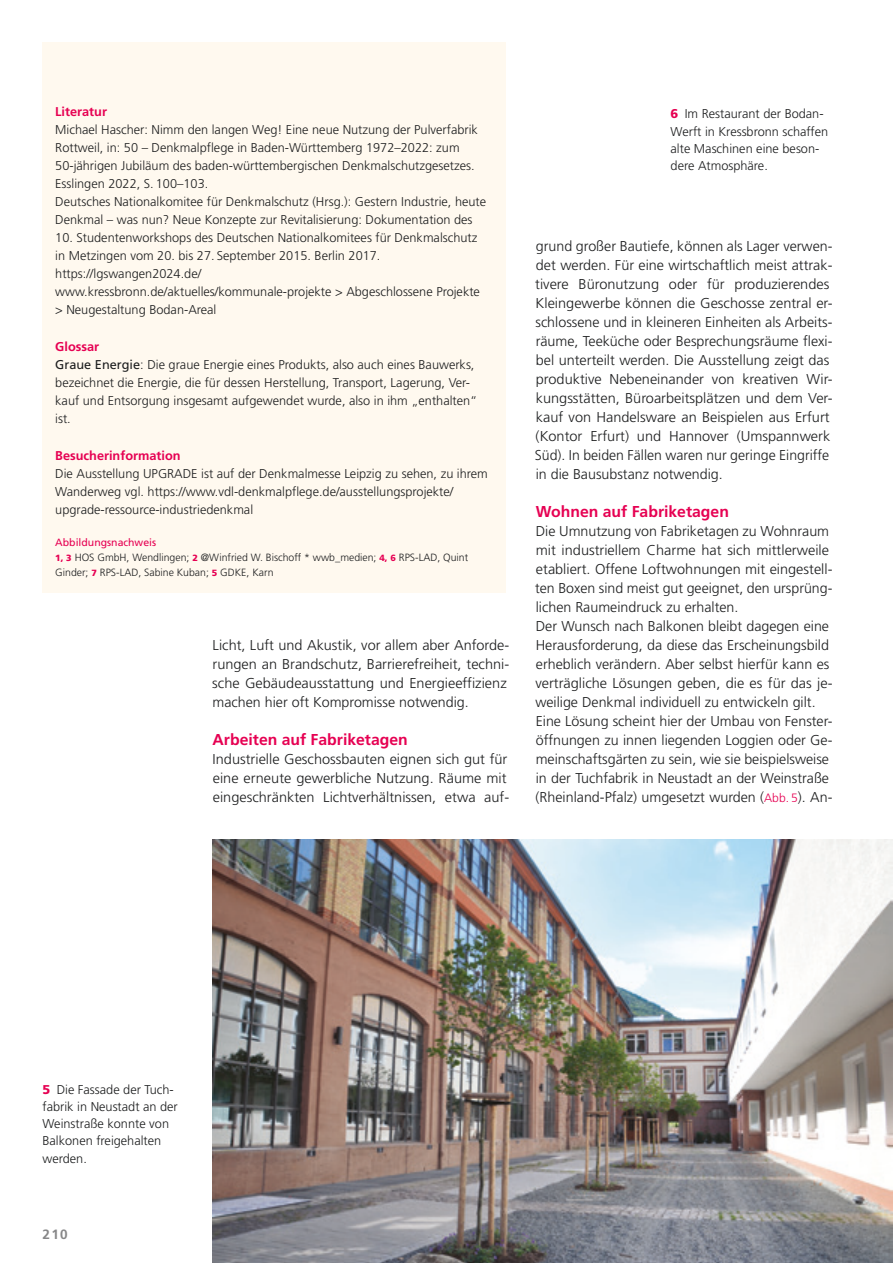
<style>
.page{position:relative;width:893px;height:1263px;background:#fff}
.page>*{position:absolute;margin:0;border:0;box-sizing:border-box;transform-origin:0 0}
.t1{font:700 15.75px "Frutiger LT Std";color:#e60052}
.t2{font:300 14.25px/19px "Frutiger LT Std";color:#1d1e1f}
.t3{font:700 13.5px "Frutiger LT Std";color:#878788}
.t4{font:300 12.75px/18px "Frutiger LT Std";color:#1d1e1f}
.t5{font:700 12.75px "Frutiger LT Std";color:#e60052}
.t6{font:300 10.5px/15px "Frutiger LT Std";color:#1d1e1f}
.t7{font:10.5px "Frutiger LT Std Roman 2";color:#e60052}
.s1{font-weight:700;color:#e60052}
.s2{font-family:"Frutiger LT Std Roman 2";font-weight:400}
.s3{font-weight:900;font-size:9px;color:#e60052}
.s4{font-weight:900;color:#e60052}
.s5{font-size:12.15px;color:#e60052}
</style>
<div class="page">
<img style="left:213px;top:840px;width:680px;height:423px">
<div style="left:43px;top:43px;width:463px;height:550px;background:#fff9ef"></div>
<p class="t5" style="left:55px;top:104px;width:53px">Literatur</p>
<p class="t4" style="left:55px;top:121px;width:432px">Michael Hascher: Nimm den langen Weg! Eine neue Nutzung der Pulverfabrik Rottweil, in: 50 – Denkmalpflege in Baden-Württemberg 1972–2022: zum 50-jährigen Jubiläum des baden-württembergischen Denkmalschutzgesetzes.<br>Esslingen 2022, S. 100–103.<br>Deutsches Nationalkomitee für Denkmalschutz (Hrsg.): Gestern Industrie, heute Denkmal – was nun? Neue Konzepte zur Revitalisierung: Dokumentation des</p>
<p class="t4" style="left:55px;top:229px;width:426px">10. Studentenworkshops des Deutschen Nationalkomitees für Denkmalschutz in Metzingen vom 20. bis 27. September 2015. Berlin 2017. https://lgswangen2024.de/ www.kressbronn.de/aktuelles/kommunale-projekte &gt; Abgeschlossene Projekte &gt; Neugestaltung Bodan-Areal</p>
<p class="t4" style="left:55px;top:338px;width:424px"><span class="s1">Glossar<br></span><span class="s2">Graue Energie</span>: Die graue Energie eines Produkts, also auch eines Bauwerks, bezeichnet die Energie, die für dessen Herstellung, Transport, Lagerung, Ver&shy;kauf und Entsorgung insgesamt aufgewendet wurde, also in ihm „enthalten“ ist.</p>
<p class="t5" style="left:55px;top:448px;width:127px">Besucherinformation</p>
<p class="t4" style="left:55px;top:465px;width:434px">Die Ausstellung UPGRADE ist auf der Denkmalmesse Leipzig zu sehen, zu ihrem<br>Wanderweg vgl. https://www.vdl-denkmalpflege.de/ausstellungsprojekte/ upgrade-ressource-industriedenkmal</p>
<p class="t7" style="left:55px;top:536px;width:102px">Abbildungsnachweis</p>
<p class="t6" style="left:55px;top:550px;width:415px"><span class="s3">1, 3</span> HOS GmbH, Wendlingen; <span class="s3">2</span> @Winfried W. Bischoff * wwb_medien; <span class="s3">4, 6</span> RPS-LAD, Quint<br>Ginder; <span class="s3">7</span> RPS-LAD, Sabine Kuban; <span class="s3">5</span> GDKE, Karn</p>
<p class="t2" style="left:212px;top:636px;width:299px">Licht, Luft und Akustik, vor allem aber Anforde&shy;rungen an Brandschutz, Barrierefreiheit, techni&shy;sche Gebäudeausstattung und Energieeffizienz machen hier oft Kompromisse notwendig.</p>
<p class="t1" style="left:213px;top:730px;width:197px">Arbeiten auf Fabriketagen</p>
<p class="t2" style="left:213px;top:750px;width:298px">Industrielle Geschossbauten eignen sich gut für eine erneute gewerbliche Nutzung. Räume mit eingeschränkten Lichtverhältnissen, etwa auf-</p>
<p class="t4" style="left:671px;top:106px;width:159px;line-height:17.2px"><span class="s4">6</span> Im Restaurant der Bodan--<br>Werft in Kressbronn schaffen alte Maschinen eine beson&shy;dere Atmosphäre.</p>
<p class="t2" style="left:535px;top:237px;width:299px">grund großer Bautiefe, können als Lager verwen&shy;det werden. Für eine wirtschaftlich meist attrak&shy;tivere Büronutzung oder für produzierendes Kleingewerbe können die Geschosse zentral er&shy;schlossene und in kleineren Einheiten als Arbeits&shy;räume, Teeküche oder Besprechungsräume flexi&shy;bel unterteilt werden. Die Ausstellung zeigt das produktive Nebeneinander von kreativen Wir&shy;kungsstätten, Büroarbeitsplätzen und dem Ver&shy;kauf von Handelsware an Beispielen aus Erfurt (Kontor Erfurt) und Hannover (Umspannwerk Süd). In beiden Fällen waren nur geringe Eingriffe in die Bausubstanz notwendig.</p>
<p class="t1" style="left:536px;top:502px;width:195px">Wohnen auf Fabriketagen</p>
<p class="t2" style="left:535px;top:522px;width:299px">Die Umnutzung von Fabriketagen zu Wohnraum mit industriellem Charme hat sich mittlerweile etabliert. Offene Loftwohnungen mit eingestell&shy;ten Boxen sind meist gut geeignet, den ursprüng&shy;lichen Raumeindruck zu erhalten.<br>Der Wunsch nach Balkonen bleibt dagegen eine Herausforderung, da diese das Erscheinungsbild erheblich verändern. Aber selbst hierfür kann es verträgliche Lösungen geben, die es für das je&shy;weilige Denkmal individuell zu entwickeln gilt.<br>Eine Lösung scheint hier der Umbau von Fenster&shy;öffnungen zu innen liegenden Loggien oder Ge&shy;meinschaftsgärten zu sein, wie sie beispielsweise in der Tuchfabrik in Neustadt an der Weinstraße (Rheinland-Pfalz) umgesetzt wurden (<span class="s5">Abb. 5</span>). An-</p>
<p class="t4" style="left:43px;top:1081px;width:137px;line-height:17.2px"><span class="s4">5</span> Die Fassade der Tuch&shy;fabrik in Neustadt an der<br>Weinstraße konnte von<br>Balkonen freigehalten werden.</p>
<p class="t3" style="left:43px;top:1226px;width:27px">210</p>
</div>
